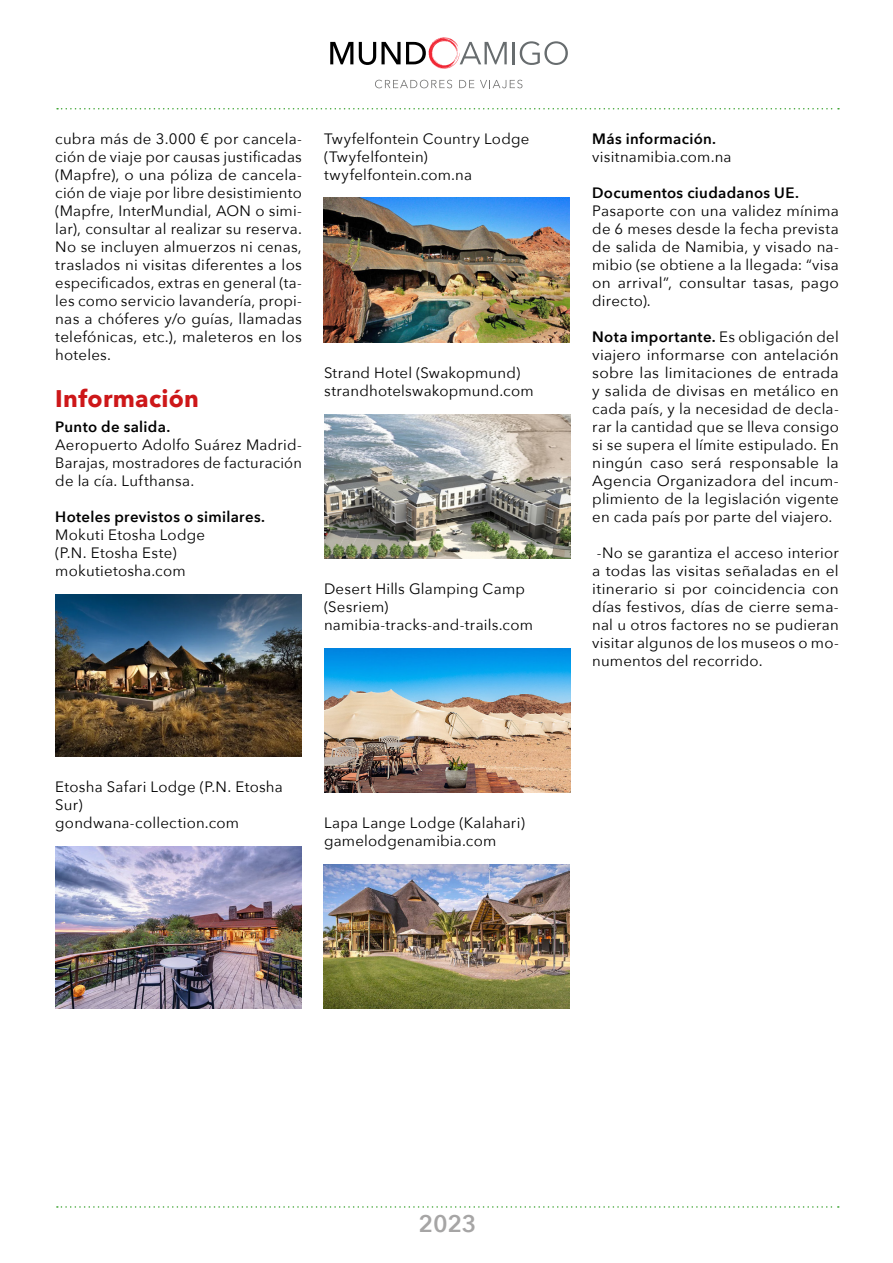
<style>
.page{position:relative;width:893px;height:1263px;background:#fff}
.page>*{position:absolute;margin:0;border:0;box-sizing:border-box;transform-origin:0 0}
.t1{font:700 24px "Avenir Next";letter-spacing:.01em;color:#cd1719}
.t2{font:600 24px "Avenir Next";color:#a6a5a5}
.t3{font:15px/18px "Avenir Next";letter-spacing:.015em;color:#000}
.t4{font:600 15px "Avenir Next";letter-spacing:.02em;color:#000}
.s1{font-weight:600}
</style>
<div class="page">
<svg style="left:330px;top:42px;width:23px;height:22px"></svg>
<hr style="left:513px;top:42px;width:2px;height:22px;background:#676c6e">
<svg style="left:520px;top:41px;width:48px;height:24px"></svg>
<svg style="left:359px;top:37px;width:148px;height:32px"></svg>
<svg style="left:375px;top:80px;width:77px;height:8px"></svg>
<svg style="left:459px;top:80px;width:15px;height:8px"></svg>
<svg style="left:480px;top:80px;width:42px;height:8px"></svg>
<svg style="left:57px;top:108px;width:782px;height:2px"></svg>
<svg style="left:57px;top:1206px;width:782px;height:2px"></svg>
<img style="left:323px;top:198px;width:247px;height:144px">
<img style="left:324px;top:414px;width:247px;height:144px">
<img style="left:55px;top:846px;width:247px;height:162px">
<img style="left:55px;top:594px;width:247px;height:162px">
<img style="left:323px;top:864px;width:247px;height:144px">
<img style="left:324px;top:648px;width:247px;height:144px">
<p class="t3" style="left:55px;top:129px;width:248px;text-align:justify">cubra más de 3.000 € por cancela&shy;ción de viaje por causas justificadas (Mapfre), o una póliza de cancela&shy;ción de viaje por libre desistimiento (Mapfre, InterMundial, AON o simi&shy;lar), consultar al realizar su reserva.<br>No se incluyen almuerzos ni cenas, traslados ni visitas diferentes a los especificados, extras en general (ta&shy;les como servicio lavandería, propi&shy;nas a chóferes y/o guías, llamadas telefónicas, etc.), maleteros en los hoteles.</p>
<h1 class="t1" style="left:55px;top:377px;width:145px">Información</h1>
<p class="t4" style="left:55px;top:414px;width:116px">Punto de salida.</p>
<p class="t3" style="left:55px;top:435px;width:248px;text-align:justify">Aeropuerto Adolfo Suárez Madrid-Barajas, mostradores de facturación de la cía. Lufthansa.</p>
<p class="t4" style="left:55px;top:504px;width:211px">Hoteles previstos o similares.</p>
<p class="t3" style="left:55px;top:525px;width:151px">Mokuti Etosha Lodge (P.N. Etosha Este) mokutietosha.com</p>
<p class="t3" style="left:324px;top:129px;width:207px">Twyfelfontein Country Lodge (Twyfelfontein) twyfelfontein.com.na</p>
<p class="t3" style="left:324px;top:363px;width:211px">Strand Hotel (Swakopmund) strandhotelswakopmund.com</p>
<p class="t3" style="left:324px;top:579px;width:210px">Desert Hills Glamping Camp (Sesriem) namibia-tracks-and-trails.com</p>
<p class="t3" style="left:55px;top:777px;width:229px">Etosha Safari Lodge (P.N. Etosha<br>Sur)<br>gondwana-collection.com</p>
<p class="t3" style="left:324px;top:813px;width:202px">Lapa Lange Lodge (Kalahari) gamelodgenamibia.com</p>
<p class="t4" style="left:592px;top:126px;width:125px">Más información.</p>
<p class="t3" style="left:592px;top:147px;width:141px">visitnamibia.com.na</p>
<p class="t4" style="left:592px;top:180px;width:208px">Documentos ciudadanos UE.</p>
<p class="t3" style="left:592px;top:201px;width:248px;text-align:justify">Pasaporte con una validez mínima de 6 meses desde la fecha prevista de salida de Namibia, y visado na&shy;mibio (se obtiene a la llegada: “visa on arrival”, consultar tasas, pago directo).</p>
<p class="t3" style="left:592px;top:327px;width:248px;text-align:justify"><span class="s1">Nota importante.</span> Es obligación del viajero informarse con antelación sobre las limitaciones de entrada y salida de divisas en metálico en cada país, y la necesidad de decla&shy;rar la cantidad que se lleva consigo si se supera el límite estipulado. En ningún caso será responsable la Agencia Organizadora del incum&shy;plimiento de la legislación vigente en cada país por parte del viajero.</p>
<p class="t3" style="left:592px;top:543px;width:248px;text-align:justify">-No se garantiza el acceso interior a todas las visitas señaladas en el itinerario si por coincidencia con días festivos, días de cierre sema&shy;nal u otros factores no se pudieran visitar algunos de los museos o mo&shy;numentos del recorrido.</p>
<h1 class="t2" style="left:418px;top:1203px;width:60px">2023</h1>
</div>
